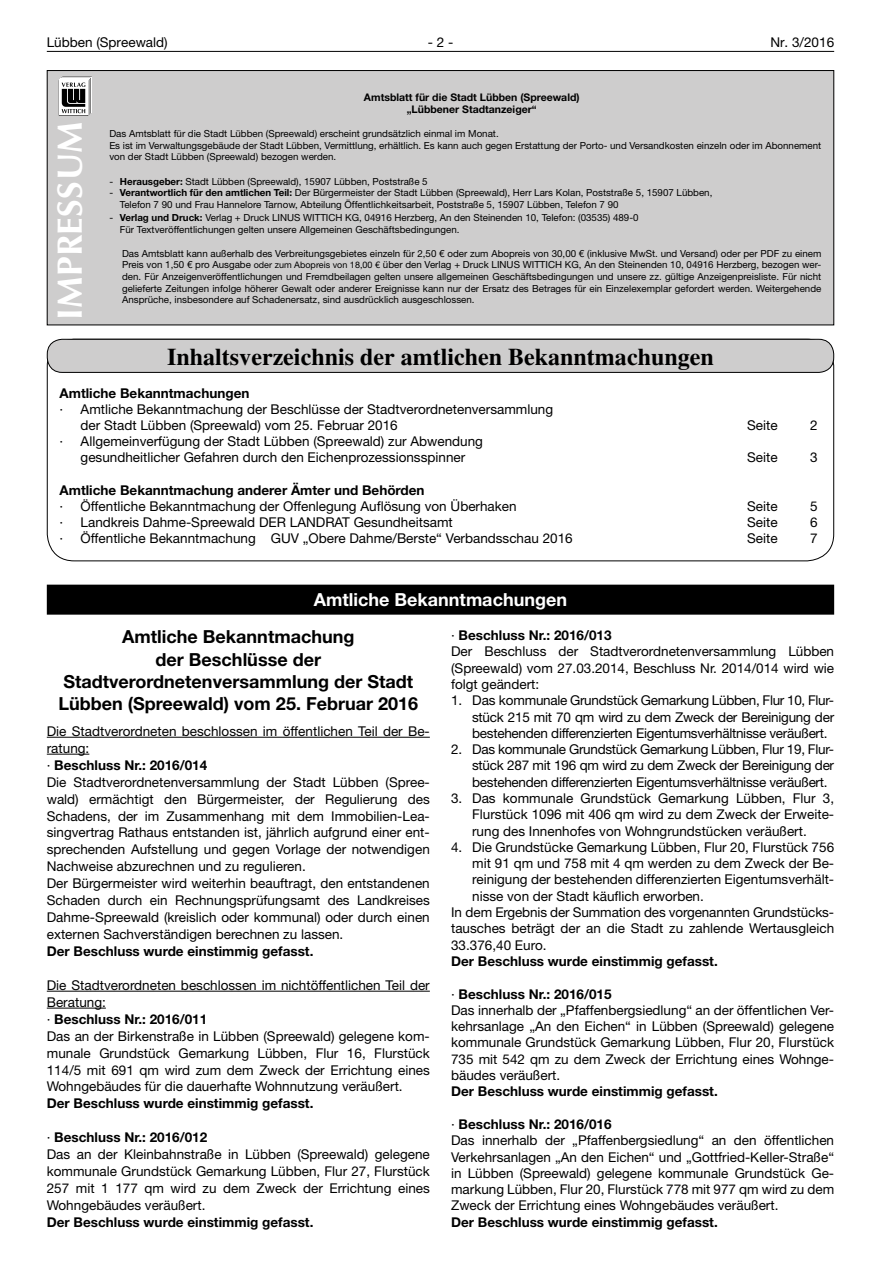
<style>
.page{position:relative;width:881px;height:1263px;background:#fff}
.page>*{position:absolute;margin:0;border:0;box-sizing:border-box;transform-origin:0 0}
.t1{font:700 35.25px "Optima LT";letter-spacing:.01em;color:#fff}
.t2{font:700 24px "Times LT";color:#000}
.t3{font:700 18px/22.4px "Helvetica Neue LT";color:#000;text-align:center}
.t4{font:700 18px "Helvetica Neue LT";color:#fff}
.t5{font:13.5px/17px "Helvetica Neue LT";color:#000}
.t6{font:700 13.5px "Helvetica Neue LT";color:#000}
.t7{font:700 10.5px/12.6px "Helvetica Neue LT";color:#000;text-align:center}
.t8{font:9.75px/11.7px "Helvetica Neue LT";color:#000}
.s1{font-weight:700}
.s2{font-size:9px}
</style>
<div class="page">
<hr style="left:47px;top:51px;width:786px;height:1px;background:#000">
<div style="left:47px;top:339px;width:786px;height:33px;background:#cecdcd;border-radius:15px"></div>
<div style="left:47px;top:339px;width:786px;height:34px;border:1px solid #000;border-radius:15px"></div>
<div style="left:47px;top:584px;width:786px;height:30px;background:#a4a4a4"></div>
<div style="left:47px;top:585px;width:786px;height:30px;background:#000"></div>
<div style="left:47px;top:71px;width:786px;height:254px;background:#cecdcd"></div>
<div style="left:47px;top:70px;width:786px;height:255px;border:1px solid #000"></div>
<svg style="left:59px;top:77px;width:33px;height:39px"></svg>
<hr style="left:47px;top:737px;width:382px;height:1px;background:#000">
<hr style="left:47px;top:754px;width:42px;height:1px;background:#000">
<hr style="left:47px;top:991px;width:382px;height:1px;background:#000">
<hr style="left:47px;top:1008px;width:59px;height:1px;background:#000">
<p class="t5" style="left:47px;top:33px;width:122px">Lübben (Spreewald)</p>
<p class="t5" style="left:427px;top:33px;width:27px">- 2 -</p>
<p class="t5" style="left:770px;top:33px;width:65px">Nr. 3/2016</p>
<h1 class="t1" style="left:49px;top:320px;width:200px;rotate:-90deg">IMPRESSUM</h1>
<p class="t7" style="left:364px;top:91px;width:217px">Amtsblatt für die Stadt Lübben (Spreewald) „Lübbener Stadtanzeiger“</p>
<p class="t8" style="left:109px;top:127px;width:713px">Das Amtsblatt für die Stadt Lübben (Spreewald) erscheint grundsätzlich einmal im Monat.<br>Es ist im Verwaltungsgebäude der Stadt Lübben, Vermittlung, erhältlich. Es kann auch gegen Erstattung der Porto- und Versandkosten einzeln oder im Abonnement von der Stadt Lübben (Spreewald) bezogen werden.</p>
<p class="t8" style="left:109px;top:175px;width:320px">- <span class="s1">Herausgeber:</span> Stadt Lübben (Spreewald), 15907 Lübben, Poststraße 5</p>
<p class="t8" style="left:120px;top:187px;width:593px;text-indent:-11px">- <span class="s1">Verantwortlich für den amtlichen Teil:</span> Der Bürgermeister der Stadt Lübben (Spreewald), Herr Lars Kolan, Poststraße 5, 15907 Lübben,<br>Telefon 7 90 und Frau Hannelore Tarnow, Abteilung Öffentlichkeitsarbeit, Poststraße 5, 15907 Lübben, Telefon 7 90</p>
<p class="t8" style="left:120px;top:211px;width:520px;line-height:12.6px;text-indent:-11px">- <span class="s1">Verlag und Druck:</span> Verlag + Druck LINUS WITTICH KG, 04916 Herzberg, An den Steinenden 10, Telefon: (03535) 489-0<br>Für Textveröffentlichungen gelten unsere Allgemeinen Geschäftsbedingungen.</p>
<p class="t8" style="left:122px;top:247px;width:700px">Das Amtsblatt kann außerhalb des Verbreitungsgebietes einzeln für 2,50 € oder zum Abopreis von 30,00 € (inklusive MwSt. und Versand) oder per PDF zu einem<br>Preis von 1,50 € pro Ausgabe <span class="s2">oder zum Abopreis von 18,00 €</span> über den Verlag + Druck Linus</p>
<p class="t8" style="left:122px;top:259px;width:700px;text-align:justify;text-indent:442px">KG, An den Steinenden 10, 04916 Herzberg, bezogen wer&shy;den. Für Anzeigenveröffentlichungen und Fremdbeilagen gelten unsere allgemeinen Geschäftsbedingungen und unsere zz. gültige Anzeigenpreisliste. Für nicht gelieferte Zeitungen infolge höherer Gewalt oder anderer Ereignisse kann nur der Ersatz des Betrages für ein Einzelexemplar gefordert werden. Weitergehende Ansprüche, insbesondere auf Schadenersatz, sind ausdrücklich ausgeschlossen.</p>
<p class="t8" style="left:522px;top:259px;width:15px">Wittich</p>
<h2 class="t2" style="left:167px;top:343px;width:548px">Inhaltsverzeichnis der amtlichen Bekanntmachungen</h2>
<p class="t6" style="left:60px;top:384px;width:191px">Amtliche Bekanntmachungen</p>
<p class="t5" style="left:81px;top:401px;width:474px;line-height:16.2px;text-indent:-21px">· Amtliche Bekanntmachung der Beschlüsse der Stadtverordnetenversammlung der Stadt Lübben (Spreewald) vom 25. Februar 2016</p>
<p class="t5" style="left:60px;top:433px;width:425px;line-height:16.2px;text-align:center">· Allgemeinverfügung der Stadt Lübben (Spreewald) zur Abwendung gesundheitlicher Gefahren durch den Eichenprozessionsspinner</p>
<p class="t5" style="left:747px;top:416px;width:32px">Seite</p>
<p class="t5" style="left:810px;top:416px;width:9px">2</p>
<p class="t5" style="left:747px;top:449px;width:32px">Seite</p>
<p class="t5" style="left:810px;top:449px;width:9px">3</p>
<p class="t6" style="left:60px;top:482px;width:366px">Amtliche Bekanntmachung anderer Ämter und Behörden</p>
<p class="t5" style="left:60px;top:497px;width:458px">· Öffentliche Bekanntmachung der Offenlegung Auflösung von Überhaken</p>
<p class="t5" style="left:747px;top:497px;width:32px">Seite</p>
<p class="t5" style="left:810px;top:497px;width:9px">5</p>
<p class="t5" style="left:60px;top:514px;width:394px">· Landkreis Dahme-Spreewald DER LANDRAT Gesundheitsamt</p>
<p class="t5" style="left:747px;top:514px;width:32px">Seite</p>
<p class="t5" style="left:810px;top:514px;width:9px">6</p>
<p class="t5" style="left:60px;top:530px;width:514px">· Öffentliche Bekanntmachung GUV „Obere Dahme/Berste“ Verbandsschau 2016</p>
<p class="t5" style="left:747px;top:530px;width:32px">Seite</p>
<p class="t5" style="left:810px;top:530px;width:9px">7</p>
<h3 class="t4" style="left:314px;top:588px;width:254px">Amtliche Bekanntmachungen</h3>
<h3 class="t3" style="left:58px;top:625px;width:361px">Amtliche Bekanntmachung<br>der Beschlüsse der<br>Stadtverordnetenversammlung der Stadt<br>Lübben (Spreewald) vom 25. Februar 2016</h3>
<p class="t5" style="left:47px;top:722px;width:384px">Die Stadtverordneten beschlossen im öffentlichen Teil der Be&shy;ratung:<br>· <span class="s1">Beschluss Nr.: 2016/014<br></span>Die Stadtverordnetenversammlung der Stadt Lübben (Spree&shy;wald) ermächtigt den Bürgermeister, der Regulierung des Schadens, der im Zusammenhang mit dem Immobilien-Lea&shy;singvertrag Rathaus entstanden ist, jährlich aufgrund einer ent&shy;sprechenden Aufstellung und gegen Vorlage der notwendigen Nachweise abzurechnen und zu regulieren.<br>Der Bürgermeister wird weiterhin beauftragt, den entstandenen Schaden durch ein Rechnungsprüfungsamt des Landkreises Dahme-Spreewald (kreislich oder kommunal) oder durch einen externen Sachverständigen berechnen zu lassen.</p>
<p class="t6" style="left:47px;top:943px;width:268px">Der Beschluss wurde einstimmig gefasst.</p>
<p class="t5" style="left:47px;top:976px;width:384px">Die Stadtverordneten beschlossen im nichtöffentlichen Teil der Beratung:<br>· <span class="s1">Beschluss Nr.: 2016/011<br></span>Das an der Birkenstraße in Lübben (Spreewald) gelegene kom&shy;munale Grundstück Gemarkung Lübben, Flur 16, Flurstück 114/5 mit 691 qm wird zum dem Zweck der Errichtung eines Wohngebäudes für die dauerhafte Wohnnutzung veräußert.</p>
<p class="t6" style="left:47px;top:1095px;width:268px">Der Beschluss wurde einstimmig gefasst.</p>
<p class="t5" style="left:47px;top:1129px;width:384px">· <span class="s1">Beschluss Nr.: 2016/012<br></span>Das an der Kleinbahnstraße in Lübben (Spreewald) gelegene kommunale Grundstück Gemarkung Lübben, Flur 27, Flurstück 257 mit 1 177 qm wird zu dem Zweck der Errichtung eines Wohngebäudes veräußert.</p>
<p class="t6" style="left:47px;top:1214px;width:268px">Der Beschluss wurde einstimmig gefasst.</p>
<p class="t5" style="left:451px;top:627px;width:384px;line-height:16.4px">· <span class="s1">Beschluss Nr.: 2016/013<br></span>Der Beschluss der Stadtverordnetenversammlung Lübben (Spreewald) vom 27.03.2014, Beschluss Nr. 2014/014 wird wie folgt geändert:</p>
<p class="t5" style="left:472px;top:692px;width:363px;line-height:16.4px;text-align:justify;text-indent:-21px">1. Das kommunale Grundstück Gemarkung Lübben, Flur 10, Flur&shy;stück 215 mit 70 qm wird zu dem Zweck der Bereinigung der bestehenden differenzierten Eigentumsverhältnisse veräußert.</p>
<p class="t5" style="left:472px;top:741px;width:363px;line-height:16.4px;text-align:justify;text-indent:-21px">2. Das kommunale Grundstück Gemarkung Lübben, Flur 19, Flur&shy;stück 287 mit 196 qm wird zu dem Zweck der Bereinigung der bestehenden differenzierten Eigentumsverhältnisse veräußert.</p>
<p class="t5" style="left:472px;top:790px;width:363px;line-height:16.4px;text-align:justify;text-indent:-21px">3. Das kommunale Grundstück Gemarkung Lübben, Flur 3, Flurstück 1096 mit 406 qm wird zu dem Zweck der Erweite&shy;rung des Innenhofes von Wohngrundstücken veräußert.</p>
<p class="t5" style="left:451px;top:838px;width:384px">4. Die Grundstücke Gemarkung Lübben, Flur 20, Flurstück 756</p>
<p class="t5" style="left:472px;top:855px;width:363px">mit 91 qm und 758 mit 4 qm werden zu dem Zweck der Be-</p>
<p class="t5" style="left:472px;top:871px;width:363px">reinigung der bestehenden differenzierten Eigentumsverhält-</p>
<p class="t5" style="left:472px;top:887px;width:233px">nisse von der Stadt käuflich erworben.</p>
<p class="t5" style="left:451px;top:903px;width:384px">In dem Ergebnis der Summation des vorgenannten Grundstücks-</p>
<p class="t5" style="left:451px;top:920px;width:384px">tausches beträgt der an die Stadt zu zahlende Wertausgleich</p>
<p class="t5" style="left:451px;top:936px;width:97px">33.376,40 Euro.</p>
<p class="t6" style="left:451px;top:953px;width:268px">Der Beschluss wurde einstimmig gefasst.</p>
<p class="t5" style="left:451px;top:985px;width:384px;line-height:16.4px">· <span class="s1">Beschluss Nr.: 2016/015<br></span>Das innerhalb der „Pfaffenbergsiedlung“ an der öffentlichen Ver&shy;kehrsanlage „An den Eichen“ in Lübben (Spreewald) gelegene kommunale Grundstück Gemarkung Lübben, Flur 20, Flurstück 735 mit 542 qm zu dem Zweck der Errichtung eines Wohnge&shy;bäudes veräußert.</p>
<p class="t6" style="left:451px;top:1083px;width:268px">Der Beschluss wurde einstimmig gefasst.</p>
<p class="t5" style="left:451px;top:1116px;width:384px;line-height:16.4px">· <span class="s1">Beschluss Nr.: 2016/016<br></span>Das innerhalb der „Pfaffenbergsiedlung“ an den öffentlichen Verkehrsanlagen „An den Eichen“ und „Gottfried-Keller-Straße“ in Lübben (Spreewald) gelegene kommunale Grundstück Ge&shy;markung Lübben, Flur 20, Flurstück 778 mit 977 qm wird zu dem Zweck der Errichtung eines Wohngebäudes veräußert.</p>
<p class="t6" style="left:451px;top:1213px;width:268px">Der Beschluss wurde einstimmig gefasst.</p>
</div>
